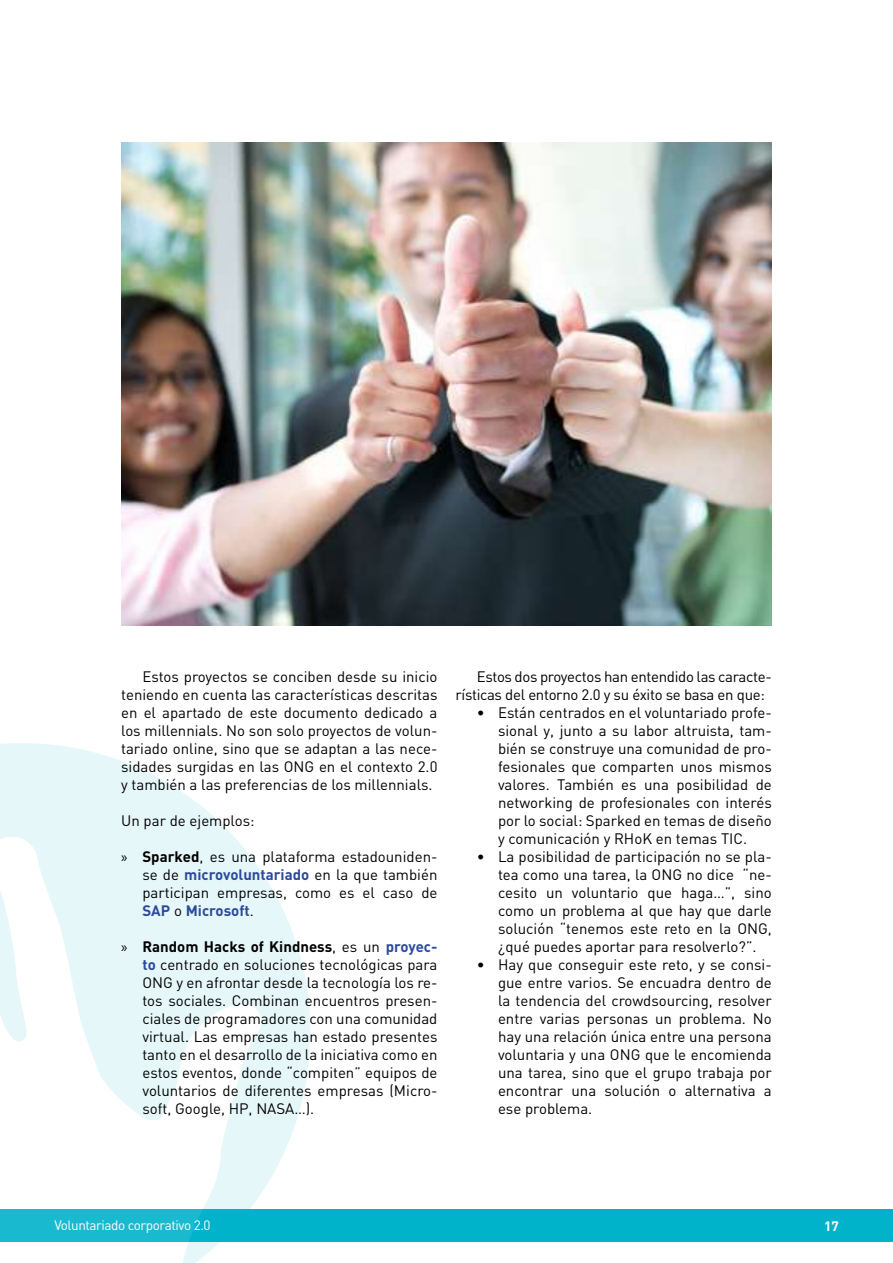
<style>
.page{position:relative;width:893px;height:1263px;background:#fff}
.page>*{position:absolute;margin:0;border:0;box-sizing:border-box;transform-origin:0 0}
.t1{font:15px/18px "DIN";color:#000;text-align:justify}
.t2{font:15px/18px "DIN";letter-spacing:-.02em;color:#000}
.t3{font:13.5px "DIN";letter-spacing:-.03em;color:#fff}
.t4{font:700 13.5px "DIN";color:#fff}
.s1{font-family:"Myriad Pro"}
.s2{font-weight:700}
.s3{font-weight:700;color:#2c4a9a}
</style>
<div class="page">
<div style="left:0;top:1209px;width:893px;height:33px;background:#00b3cb"></div>
<svg style="left:0;top:743px;width:310px;height:446px;fill:#e6f7f9"></svg>
<svg style="left:0;top:833px;width:264px;height:430px;fill:#e6f7f9"></svg>
<img style="left:121px;top:142px;width:651px;height:483px">
<p class="t1" style="left:121px;top:668px;width:318px;text-indent:21px">Estos proyectos se conciben desde su inicio teniendo en cuenta las características descritas en el apartado de este documento dedicado a los millennials. No son solo proyectos de volun&shy;tariado online, sino que se adaptan a las nece&shy;sidades surgidas en las ONG en el contexto 2.0 y también a las preferencias de los millennials.</p>
<p class="t1" style="left:121px;top:812px;width:135px">Un par de ejemplos:</p>
<p class="t1" style="left:142px;top:848px;width:297px;text-indent:-21px"><span class="s1">»</span> <span class="s2">Sparked</span>, es una plataforma estadouniden&shy;se de <span class="s3">microvoluntariado</span> en la que también participan empresas, como es el caso de <span class="s3">SAP</span> o <span class="s3">Microsoft</span>.</p>
<p class="t1" style="left:142px;top:938px;width:297px;text-indent:-21px"><span class="s1">»</span> <span class="s2">Random Hacks of Kindness</span>, es un <span class="s3">proyec&shy;to</span> centrado en soluciones tecnológicas para ONG y en afrontar desde la tecnología los re&shy;tos sociales. Combinan encuentros presen&shy;ciales de programadores con una comunidad virtual. Las empresas han estado presentes tanto en el desarrollo de la iniciativa como en estos eventos, donde “compiten” equipos de voluntarios de diferentes empresas (Micro&shy;soft, Google, HP, NASA…).</p>
<p class="t2" style="left:455px;top:668px;width:318px;text-indent:21px">Estos dos proyectos han entendido las caracte&shy;rísticas del entorno 2.0 y su éxito se basa en que:</p>
<p class="t1" style="left:498px;top:704px;width:275px;text-indent:-21px">• Están centrados en el voluntariado profe&shy;sional y, junto a su labor altruista, tam&shy;bién se construye una comunidad de pro&shy;fesionales que comparten unos mismos valores. También es una posibilidad de networking de profesionales con interés por lo social: Sparked en temas de diseño y comunicación y RHoK en temas TIC.</p>
<p class="t1" style="left:498px;top:848px;width:275px;text-indent:-21px">• La posibilidad de participación no se pla&shy;tea como una tarea, la ONG no dice “ne&shy;cesito un voluntario que haga…”, sino como un problema al que hay que darle solución “tenemos este reto en la ONG, ¿qué puedes aportar para resolverlo?”.</p>
<p class="t1" style="left:498px;top:956px;width:275px;text-indent:-21px">• Hay que conseguir este reto, y se consi&shy;gue entre varios. Se encuadra dentro de la tendencia del crowdsourcing, resolver entre varias personas un problema. No hay una relación única entre una persona voluntaria y una ONG que le encomienda una tarea, sino que el grupo trabaja por encontrar una solución o alternativa a ese problema.</p>
<p class="t3" style="left:54px;top:1217px;width:158px">Voluntariado corporativo 2.0</p>
<p class="t4" style="left:824px;top:1217px;width:16px">17</p>
</div>
